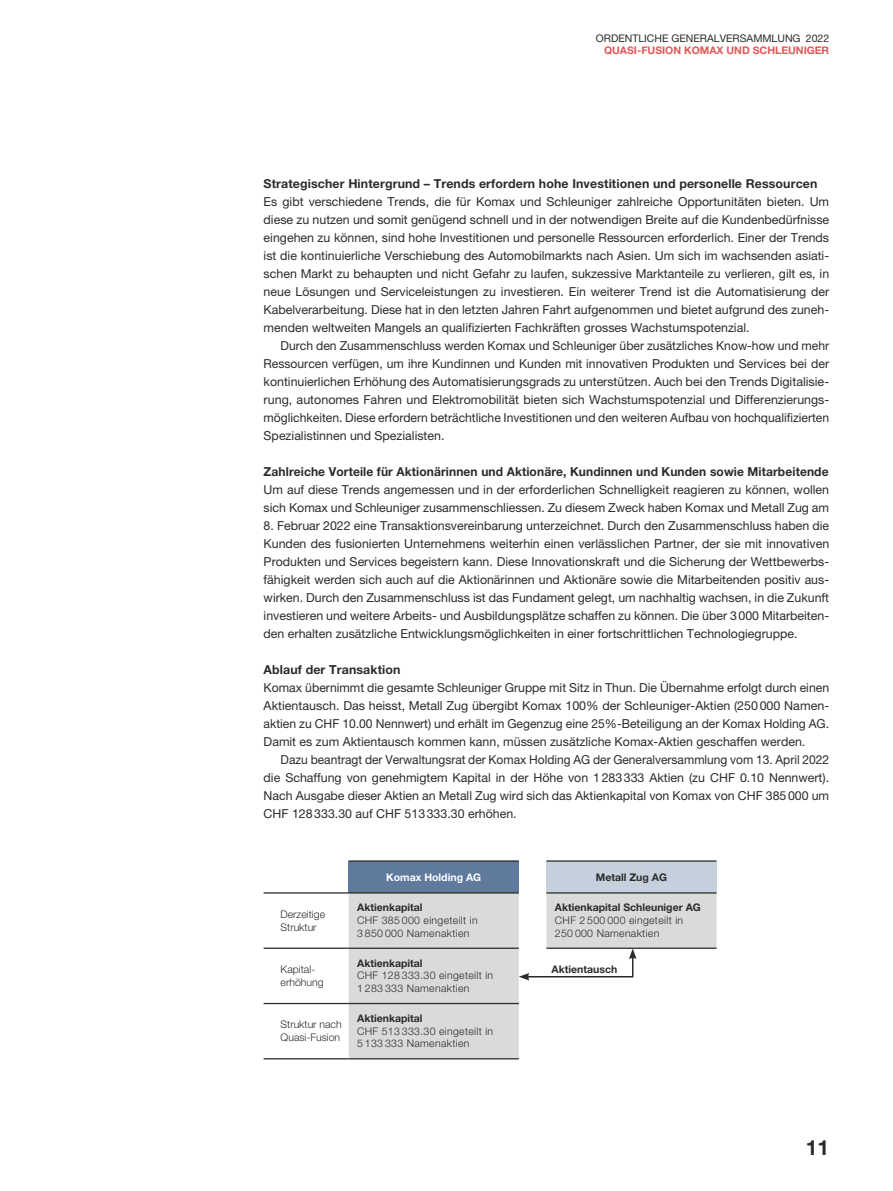
<style>
.page{position:relative;width:893px;height:1191px;background:#fff}
.page>*{position:absolute;margin:0;border:0;box-sizing:border-box;transform-origin:0 0}
.t1{font:700 21px "Helvetica Neue LT Pro";color:#2b2b29}
.t2{font:12.3px/18px "Helvetica Neue LT Pro";color:#2b2b29;text-align:justify}
.t3{font:700 12.3px "Helvetica Neue LT Pro";letter-spacing:.01em;color:#2b2b29}
.t4{font:300 10.5px/12.8px "Helvetica Neue LT Pro";letter-spacing:.03em;color:#2b2b29}
.t5{font:700 10.5px "Helvetica Neue LT Pro";color:#2b2b29}
.t6{font:300 10.5px/12.8px "Helvetica Neue LT Pro";color:#2b2b29}
.t7{font:10.5px "Helvetica Neue LT Pro";color:#2b2b29}
.t8{font:700 10.5px "Helvetica Neue LT Pro";color:#de5958}
.t9{font:700 10.5px "Helvetica Neue LT Pro";color:#fff}
</style>
<div class="page">
<div style="left:349px;top:861px;width:170px;height:32px;background:#5f7a9d"></div>
<div style="left:546px;top:861px;width:170px;height:32px;background:#c6d0dc"></div>
<svg style="left:349px;top:893px;width:367px;height:165px;fill:#d9dada"></svg>
<hr style="left:349px;top:860px;width:170px;height:1px;background:#2b2b29">
<hr style="left:546px;top:860px;width:170px;height:1px;background:#2b2b29">
<hr style="left:264px;top:892px;width:85px;height:1px;background:#2b2b29">
<hr style="left:349px;top:892px;width:170px;height:1px;background:#2b2b29">
<hr style="left:546px;top:892px;width:170px;height:1px;background:#2b2b29">
<hr style="left:264px;top:947px;width:85px;height:2px;background:#2b2b29">
<hr style="left:349px;top:947px;width:170px;height:2px;background:#2b2b29">
<hr style="left:264px;top:1003px;width:85px;height:1px;background:#2b2b29">
<hr style="left:349px;top:1003px;width:170px;height:1px;background:#2b2b29">
<hr style="left:546px;top:947px;width:170px;height:2px;background:#2b2b29">
<hr style="left:264px;top:1058px;width:85px;height:1px;background:#2b2b29">
<hr style="left:349px;top:1058px;width:170px;height:1px;background:#2b2b29">
<svg style="left:519px;top:948px;width:118px;height:32px"></svg>
<p class="t7" style="left:596px;top:32px;width:235px">ORDENTLICHE GENERALVERSAMMLUNG 2022</p>
<p class="t8" style="left:604px;top:44px;width:227px">QUASI-FUSION KOMAX UND SCHLEUNIGER</p>
<p class="t3" style="left:264px;top:176px;width:555px">Strategischer Hintergrund – Trends erfordern hohe Investitionen und personelle Ressourcen</p>
<p class="t2" style="left:264px;top:193px;width:567px">Es gibt verschiedene Trends, die für Komax und Schleuniger zahlreiche Opportunitäten bieten. Um diese zu nutzen und somit genügend schnell und in der notwendigen Breite auf die Kundenbedürfnisse eingehen zu können, sind hohe Investitionen und personelle Ressourcen erforderlich. Einer der Trends ist die kontinuierliche Verschiebung des Automobilmarkts nach Asien. Um sich im wachsenden asiati&shy;schen Markt zu behaupten und nicht Gefahr zu laufen, sukzessive Marktanteile zu verlieren, gilt es, in neue Lösungen und Serviceleistungen zu investieren. Ein weiterer Trend ist die Automatisierung der Kabelverarbeitung. Diese hat in den letzten Jahren Fahrt aufgenommen und bietet aufgrund des zuneh&shy;menden weltweiten Mangels an qualifizierten Fachkräften grosses Wachstumspotenzial.</p>
<p class="t2" style="left:264px;top:337px;width:567px;text-indent:17px">Durch den Zusammenschluss werden Komax und Schleuniger über zusätzliches Know-how und mehr Ressourcen verfügen, um ihre Kundinnen und Kunden mit innovativen Produkten und Services bei der kontinuierlichen Erhöhung des Automatisierungsgrads zu unterstützen. Auch bei den Trends Digitalisie&shy;rung, autonomes Fahren und Elektromobilität bieten sich Wachstumspotenzial und Differenzierungs&shy;möglichkeiten. Diese erfordern beträchtliche Investitionen und den weiteren Aufbau von hochqualifizierten Spezialistinnen und Spezialisten.</p>
<p class="t3" style="left:264px;top:464px;width:566px">Zahlreiche Vorteile für Aktionärinnen und Aktionäre, Kundinnen und Kunden sowie Mitarbeitende</p>
<p class="t2" style="left:264px;top:481px;width:567px">Um auf diese Trends angemessen und in der erforderlichen Schnelligkeit reagieren zu können, wollen sich Komax und Schleuniger zusammenschliessen. Zu diesem Zweck haben Komax und Metall Zug am</p>
<p class="t2" style="left:264px;top:517px;width:567px">8. Februar 2022 eine Transaktionsvereinbarung unterzeichnet. Durch den Zusammenschluss haben die Kunden des fusionierten Unternehmens weiterhin einen verlässlichen Partner, der sie mit innovativen Produkten und Services begeistern kann. Diese Innovationskraft und die Sicherung der Wettbewerbs&shy;fähigkeit werden sich auch auf die Aktionärinnen und Aktionäre sowie die Mitarbeitenden positiv aus&shy;wirken. Durch den Zusammenschluss ist das Fundament gelegt, um nachhaltig wachsen, in die Zukunft investieren und weitere Arbeits- und Ausbildungsplätze schaffen zu können. Die über 3000 Mitarbeiten&shy;den erhalten zusätzliche Entwicklungsmöglichkeiten in einer fortschrittlichen Technologiegruppe.</p>
<p class="t3" style="left:264px;top:662px;width:138px">Ablauf der Transaktion</p>
<p class="t2" style="left:264px;top:679px;width:567px">Komax übernimmt die gesamte Schleuniger Gruppe mit Sitz in Thun. Die Übernahme erfolgt durch einen Aktientausch. Das heisst, Metall Zug übergibt Komax 100% der Schleuniger-Aktien (250000 Namen&shy;aktien zu CHF 10.00 Nennwert) und erhält im Gegenzug eine 25%-Beteiligung an der Komax Holding AG.<br>Damit es zum Aktientausch kommen kann, müssen zusätzliche Komax-Aktien geschaffen werden.</p>
<p class="t2" style="left:264px;top:751px;width:567px;text-indent:17px">Dazu beantragt der Verwaltungsrat der Komax Holding AG der Generalversammlung vom 13. April 2022 die Schaffung von genehmigtem Kapital in der Höhe von 1283333 Aktien (zu CHF 0.10 Nennwert).<br>Nach Ausgabe dieser Aktien an Metall Zug wird sich das Aktienkapital von Komax von CHF 385000 um CHF 128333.30 auf CHF 513333.30 erhöhen.</p>
<p class="t6" style="left:281px;top:907px;width:46px">Derzeitige<br>Struktur</p>
<p class="t6" style="left:281px;top:962px;width:44px">Kapital&shy;erhöhung</p>
<p class="t6" style="left:281px;top:1018px;width:63px">Struktur nach<br>Quasi-Fusion</p>
<p class="t9" style="left:386px;top:870px;width:96px">Komax Holding AG</p>
<p class="t5" style="left:596px;top:870px;width:73px">Metall Zug AG</p>
<p class="t5" style="left:357px;top:901px;width:67px">Aktienkapital</p>
<p class="t4" style="left:357px;top:913px;width:122px">CHF 385 000 eingeteilt in<br>3 850 000 Namenaktien</p>
<p class="t5" style="left:357px;top:956px;width:67px">Aktienkapital</p>
<p class="t4" style="left:357px;top:969px;width:138px">CHF 128 333.30 eingeteilt in<br>1 283 333 Namenaktien</p>
<p class="t5" style="left:357px;top:1011px;width:67px">Aktienkapital</p>
<p class="t4" style="left:357px;top:1024px;width:138px">CHF 513 333.30 eingeteilt in<br>5 133 333 Namenaktien</p>
<p class="t5" style="left:555px;top:901px;width:147px">Aktienkapital Schleuniger AG</p>
<p class="t4" style="left:555px;top:913px;width:130px">CHF 2 500 000 eingeteilt in<br>250 000 Namenaktien</p>
<p class="t5" style="left:551px;top:962px;width:67px">Aktientausch</p>
<h1 class="t1" style="left:806px;top:1134px;width:25px">11</h1>
</div>
